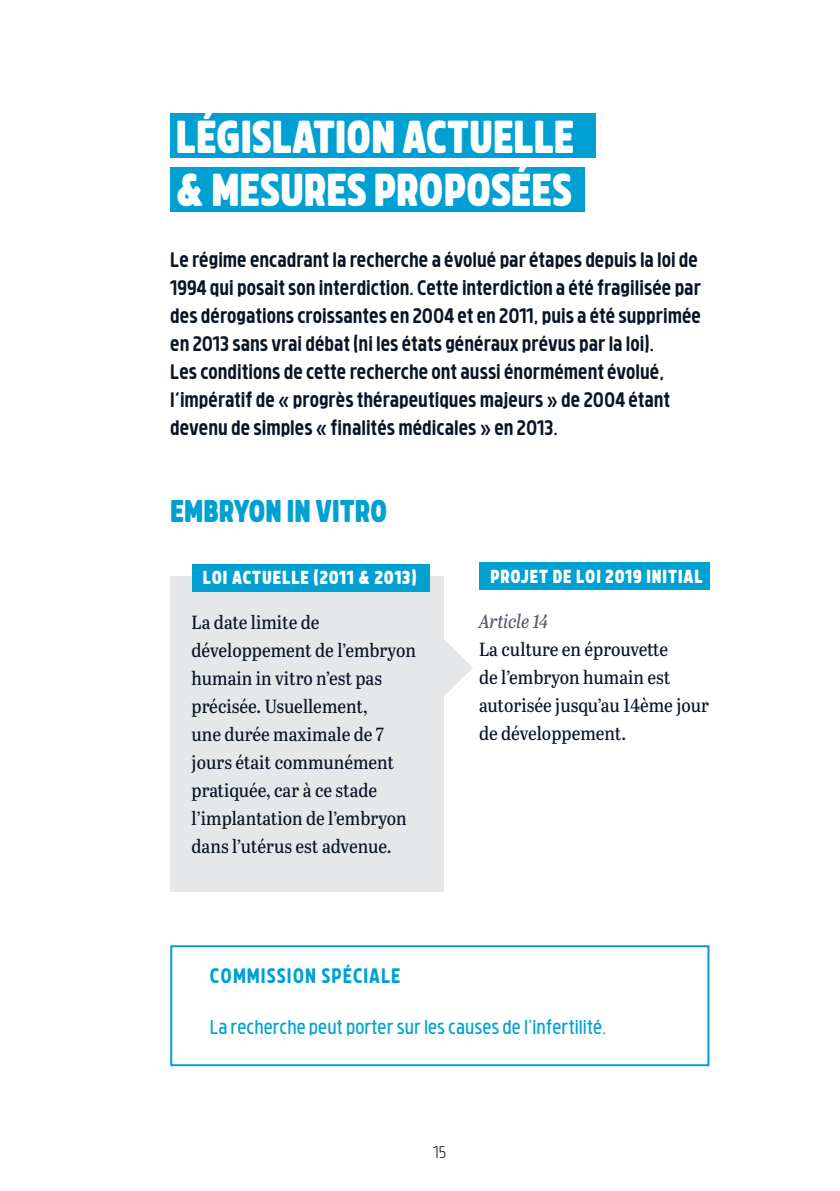
<style>
.page{position:relative;width:840px;height:1191px;background:#fff}
.page>*{position:absolute;margin:0;border:0;box-sizing:border-box;transform-origin:0 0}
.t1{font:900 44px/52.8px "Brilk";color:#fff}
.t2{font:900 30px "Brilk";color:#00a1d2}
.t3{font:700 20px/28px "Brilk";color:#091526}
.t4{font:800 20px "Brilk";letter-spacing:.05em;color:#00a1d2}
.t5{font:19px/28px "Abril Titling Semi Cnd";color:#091526}
.t6{font:19px "Brilk";color:#00a1d2}
.t7{font:italic 19px "Abril Titling Semi Cnd";letter-spacing:-.005em;color:#525864}
.t8{font:900 18px "Brilk";letter-spacing:.05em;color:#fff}
.t9{font:300 16px "Brilk";color:#091526}
</style>
<div class="page">
<div style="left:170px;top:576px;width:273px;height:316px;background:#e6e7e9"></div>
<div style="left:191px;top:564px;width:238px;height:27px;background:#00a1d2"></div>
<svg style="left:443px;top:638px;width:29px;height:59px"></svg>
<div style="left:170px;top:167px;width:414px;height:44px;background:#00a1d2"></div>
<div style="left:170px;top:113px;width:425px;height:45px;background:#00a1d2"></div>
<div style="left:478px;top:562px;width:231px;height:28px;background:#00a1d2"></div>
<div style="left:170px;top:945px;width:539px;height:121px;border:2px solid #00a1d2"></div>
<h1 class="t1" style="left:176px;top:109px;width:400px">LÉGISLATION ACTUELLE &amp; MESURES PROPOSÉES</h1>
<p class="t3" style="left:170px;top:245px;width:532px">Le régime encadrant la recherche a évolué par étapes depuis la loi de 1994 qui posait son interdiction. Cette interdiction a été fragilisée par des dérogations croissantes en 2004 et en 2011, puis a été supprimée en 2013 sans vrai débat (ni les états généraux prévus par la loi).<br>Les conditions de cette recherche ont aussi énormément évolué, l’impératif de « progrès thérapeutiques majeurs » de 2004 étant devenu de simples « finalités médicales » en 2013.</p>
<h2 class="t2" style="left:170px;top:492px;width:218px">EMBRYON IN VITRO</h2>
<p class="t8" style="left:203px;top:566px;width:215px">LOI ACTUELLE (2011 &amp; 2013)</p>
<p class="t5" style="left:191px;top:607px;width:226px">La date limite de développement de l’embryon humain in vitro n’est pas précisée. Usuellement,<br>une durée maximale de 7 jours était communément pratiquée, car à ce stade l’implantation de l’embryon dans l’utérus est advenue.</p>
<p class="t8" style="left:490px;top:565px;width:213px">PROJET DE LOI 2019 INITIAL</p>
<p class="t7" style="left:478px;top:607px;width:71px">Article 14</p>
<p class="t5" style="left:478px;top:634px;width:231px">La culture en éprouvette<br>de l’embryon humain est autorisée jusqu’au 14ème jour de développement.</p>
<p class="t4" style="left:210px;top:963px;width:192px">COMMISSION SPÉCIALE</p>
<p class="t6" style="left:210px;top:1014px;width:397px">La recherche peut porter sur les causes de l’infertilité.</p>
<p class="t9" style="left:433px;top:1141px;width:15px">15</p>
</div>
